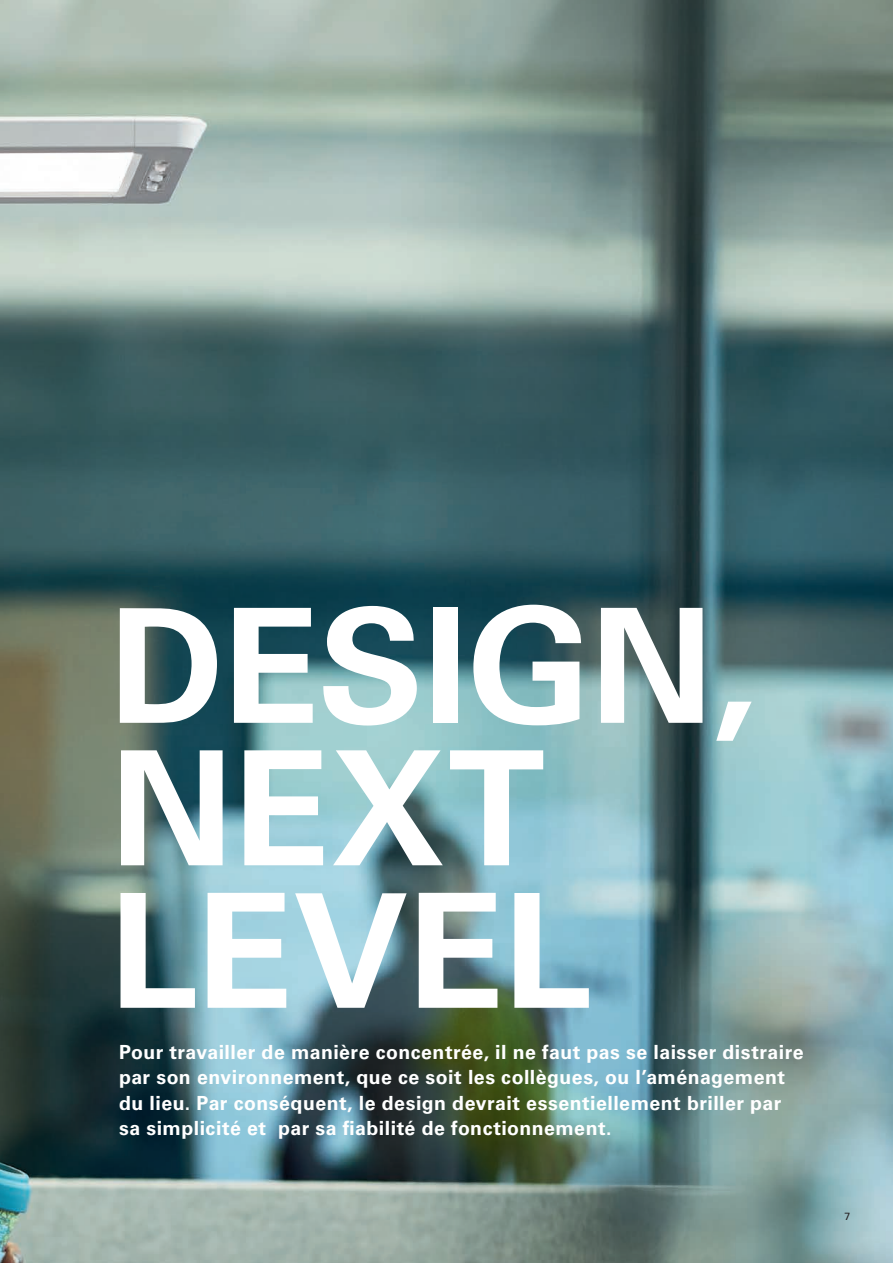
<style>
.page{position:relative;width:893px;height:1263px;background:#fff}
.page>*{position:absolute;margin:0;border:0;box-sizing:border-box;transform-origin:0 0}
.FRA_Inhalt_Headline{font:700 159px/142.5px "Univers LT Pro 65";letter-spacing:-.005em;color:#fff}
.FRA_Inhalt_Subline_N{font:700 19.5px/25.5px "Univers LT Pro 65";letter-spacing:.025em;color:#fff}
.t1{font:10.5px "Univers LT Pro 55 Roman";color:#231f20}
</style>
<div class="page">
<img style="left:0;top:0;width:893px;height:1263px">
<p class="FRA_Inhalt_Headline" style="left:109px;top:596px;width:648px">DESIGN,<br>NEXT<br>LEVEL</p>
<p class="FRA_Inhalt_Subline_N" style="left:119px;top:1039px;width:686px">Pour travailler de manière concentrée, il ne faut pas se laisser distraire par son environnement, que ce soit les collègues, ou l’aménagement du lieu. Par conséquent, le design devrait essentiellement briller par sa simplicité et par sa fiabilité de fonctionnement.</p>
<p class="t1" style="left:845px;top:1210px;width:7px">7</p>
</div>
